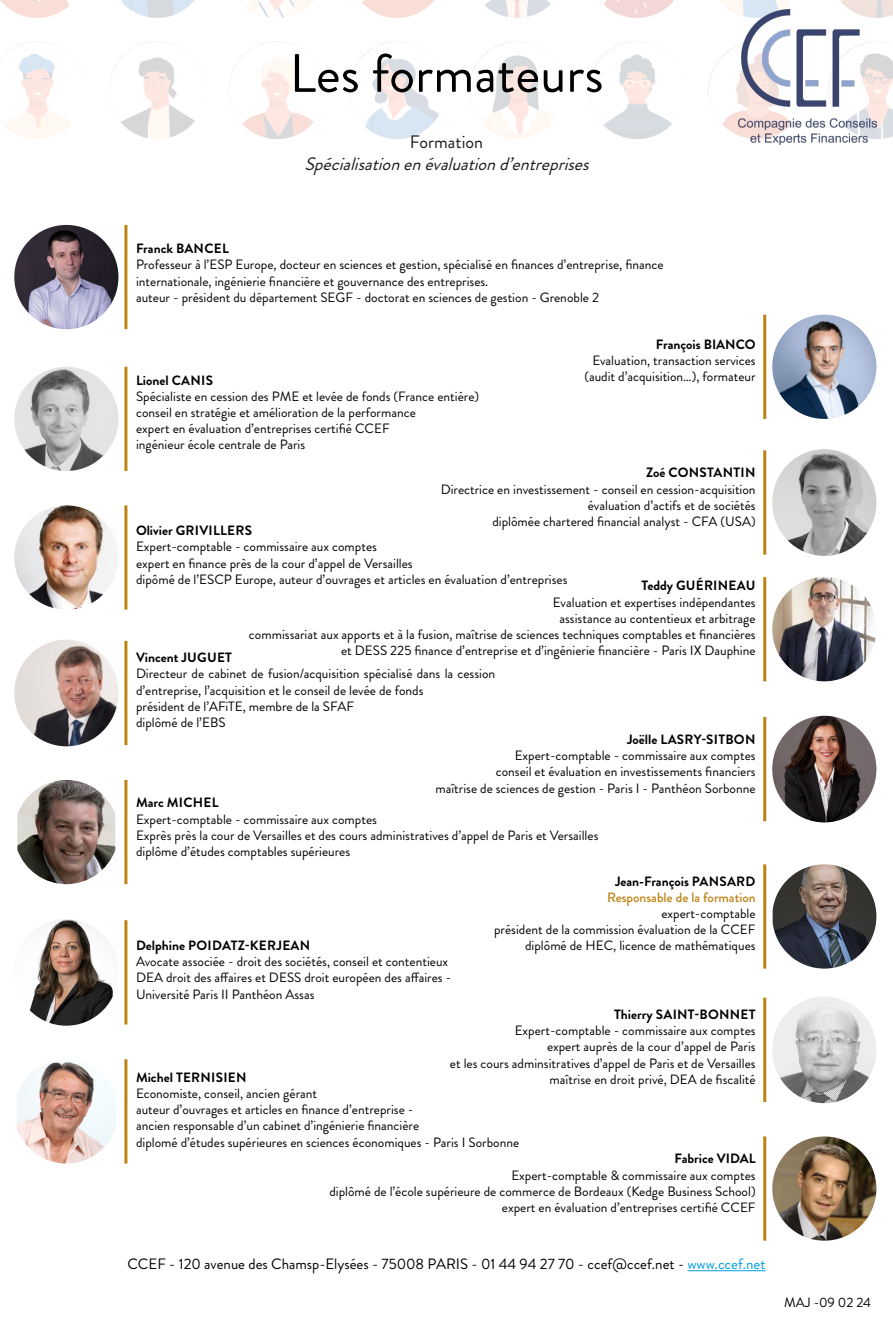
<style>
.page{position:relative;width:893px;height:1319px;background:#fff}
.page>*{position:absolute;margin:0;border:0;box-sizing:border-box;transform-origin:0 0}
.t1{font:54px "Brandon Grotesque";color:#000}
.t2{font:italic 18px "Brandon Grotesque";color:#000}
.t3{font:18px "Brandon Grotesque";color:#000}
.t4{font:15px "Brandon Grotesque";color:#000}
.t5{font:13.5px/16.2px "Brandon Grotesque";color:#000}
.t6{font:700 13.5px "Brandon Grotesque";color:#000}
.t7{font:700 13.5px "Brandon Grotesque";letter-spacing:.02em;color:#000}
.t8{font:500 13.5px "Brandon Grotesque";color:#bd8212}
.s1{color:#009fe3}
</style>
<div class="page">
<img style="left:0;top:0;width:893px;height:138px">
<img style="left:14px;top:225px;width:104px;height:104px;border-radius:52px">
<img style="left:773px;top:864px;width:103px;height:104px">
<img style="left:17px;top:780px;width:98px;height:104px">
<img style="left:772px;top:577px;width:104px;height:104px;border-radius:52px">
<img style="left:14px;top:505px;width:104px;height:104px;border-radius:52px">
<img style="left:14px;top:366px;width:104px;height:105px;border-radius:52px">
<img style="left:772px;top:449px;width:104px;height:106px">
<img style="left:14px;top:640px;width:104px;height:106px">
<img style="left:29px;top:919px;width:84px;height:106px">
<img style="left:772px;top:997px;width:104px;height:105px">
<img style="left:17px;top:1061px;width:99px;height:102px">
<img style="left:772px;top:715px;width:104px;height:107px">
<hr style="left:124px;top:225px;width:3px;height:104px;background:#bd8212">
<hr style="left:124px;top:366px;width:3px;height:105px;background:#bd8212">
<hr style="left:124px;top:505px;width:3px;height:104px;background:#bd8212">
<hr style="left:763px;top:577px;width:3px;height:104px;background:#bd8212">
<hr style="left:124px;top:779px;width:3px;height:105px;background:#bd8212">
<hr style="left:763px;top:450px;width:3px;height:104px;background:#bd8212">
<hr style="left:124px;top:640px;width:3px;height:105px;background:#bd8212">
<hr style="left:763px;top:717px;width:3px;height:104px;background:#bd8212">
<hr style="left:763px;top:864px;width:3px;height:104px;background:#bd8212">
<hr style="left:124px;top:1059px;width:3px;height:104px;background:#bd8212">
<hr style="left:124px;top:920px;width:3px;height:104px;background:#bd8212">
<hr style="left:763px;top:997px;width:3px;height:104px;background:#bd8212">
<img style="left:772px;top:314px;width:104px;height:105px;border-radius:52px">
<hr style="left:763px;top:314px;width:3px;height:105px;background:#bd8212">
<hr style="left:688px;top:1269px;width:78px;height:1px;background:#009fe3">
<img style="left:772px;top:1136px;width:104px;height:104px;border-radius:52px">
<hr style="left:763px;top:1136px;width:3px;height:104px;background:#bd8212">
<img style="left:739px;top:9px;width:137px;height:135px">
<h1 class="t1" style="left:289px;top:36px;width:316px">Les formateurs</h1>
<h2 class="t3" style="left:410px;top:129px;width:75px">Formation</h2>
<h2 class="t2" style="left:304px;top:151px;width:292px">Spécialisationenévaluationd’entreprises</h2>
<p class="t6" style="left:136px;top:239px;width:94px">Franck BANCEL</p>
<p class="t5" style="left:136px;top:257px;width:529px">Professeur à l’ESP Europe, docteur en sciences et gestion, spécialisé en finances d’entreprise, finance internationale, ingénierie financière et gouvernance des entreprises.<br>auteur - président du département SEGF - doctorat en sciences de gestion - Grenoble 2</p>
<p class="t6" style="left:136px;top:370px;width:78px">Lionel CANIS</p>
<p class="t5" style="left:136px;top:388px;width:344px">Spécialiste en cession des PME et levée de fonds (France entière) conseil en stratégie et amélioration de la performance<br>expert en évaluation d’entreprises certifié CCEF<br>ingénieur école centrale de Paris</p>
<p class="t6" style="left:656px;top:334px;width:101px">François BIANCO</p>
<p class="t5" style="left:585px;top:352px;width:173px;text-align:center">Evaluation, transaction services (audit d’acquisition…), formateur</p>
<p class="t7" style="left:646px;top:463px;width:111px">Zoé CONSTANTIN</p>
<p class="t5" style="left:441px;top:481px;width:316px;text-align:right">Directrice en investissement - conseil en cession-acquisition évaluation d’actifs et de sociétés<br>diplômée chartered financial analyst - CFA (USA)</p>
<p class="t7" style="left:136px;top:521px;width:118px">Olivier GRIVILLERS</p>
<p class="t5" style="left:136px;top:538px;width:433px">Expert-comptable - commissaire aux comptes<br>expert en finance près de la cour d’appel de Versailles<br>dipômé de l’ESCP Europe, auteur d’ouvrages et articles en évaluation d’entreprises</p>
<p class="t6" style="left:642px;top:576px;width:115px">Teddy GUÉRINEAU</p>
<p class="t5" style="left:249px;top:594px;width:508px;text-align:right">Evaluation et expertises indépendantes<br>assistance au contentieux et arbitrage<br>commissariat aux apports et à la fusion, maîtrise de sciences techniques comptables et financières et DESS 225 finance d’entreprise et d’ingénierie financière - Paris IX Dauphine</p>
<p class="t6" style="left:136px;top:648px;width:97px">Vincent JUGUET</p>
<p class="t5" style="left:136px;top:665px;width:361px">Directeur de cabinet de fusion/acquisition spécialisé dans la cession d’entreprise, l’acquisition et le conseil de levée de fonds<br>président de l’AFiTE, membre de la SFAF<br>diplômé de l’EBS</p>
<p class="t7" style="left:627px;top:729px;width:130px">Joëlle LASRY-SITBON</p>
<p class="t5" style="left:435px;top:747px;width:322px;text-align:right">Expert-comptable - commissaire aux comptes<br>conseil et évaluation en investissements financiers<br>maîtrise de sciences de gestion - Paris I - Panthéon Sorbonne</p>
<p class="t7" style="left:136px;top:793px;width:84px">Marc MICHEL</p>
<p class="t5" style="left:136px;top:810px;width:464px">Expert-comptable - commissaire aux comptes<br>Exprès près la cour de Versailles et des cours administratives d’appel de Paris et Versailles diplôme d’études comptables supérieures</p>
<p class="t6" style="left:136px;top:935px;width:176px">Delphine POIDATZ-KERJEAN</p>
<p class="t5" style="left:136px;top:953px;width:317px">Avocate associée - droit des sociétés, conseil et contentieux<br>DEA droit des affaires et DESS droit européen des affaires -<br>Université Paris II Panthéon Assas</p>
<p class="t6" style="left:615px;top:871px;width:142px">Jean-François PANSARD</p>
<p class="t8" style="left:607px;top:887px;width:150px">Responsable de la formation</p>
<p class="t5" style="left:494px;top:905px;width:263px;text-align:right">expert-comptable<br>président de la commission évaluation de la CCEF diplômé de HEC, licence de mathématiques</p>
<p class="t7" style="left:614px;top:1004px;width:143px">Thierry SAINT-BONNET</p>
<p class="t5" style="left:450px;top:1022px;width:307px;text-align:right">Expert-comptable - commissaire aux comptes<br>expert auprès de la cour d’appel de Paris<br>et les cours adminsitratives d’appel de Paris et de Versailles</p>
<p class="t7" style="left:136px;top:1067px;width:112px">Michel TERNISIEN</p>
<p class="t5" style="left:550px;top:1071px;width:208px">maîtrise en droit privé, DEA de fiscalité</p>
<p class="t5" style="left:136px;top:1085px;width:385px">Economiste, conseil, ancien gérant<br>auteur d’ouvrages et articles en finance d’entreprise -<br>ancien responsable d’un cabinet d’ingénierie financière<br>diplomé d’études supérieures en sciences économiques - Paris I Sorbonne</p>
<p class="t6" style="left:675px;top:1149px;width:83px">Fabrice VIDAL</p>
<p class="t5" style="left:329px;top:1166px;width:428px;text-align:right">Expert-comptable &amp; commissaire aux comptes<br>diplômé de l’école supérieure de commerce de Bordeaux (Kedge Business School) expert en évaluation d’entreprises certifié CCEF</p>
<p class="t4" style="left:127px;top:1253px;width:640px">CCEF - 120 avenue des Chamsp-Elysées - 75008 PARIS - 01 44 94 27 70 - ccef@ccef.net - <span class="s1">www.ccef.net</span></p>
<p class="t5" style="left:784px;top:1293px;width:89px">MAJ -09 02 24</p>
</div>
